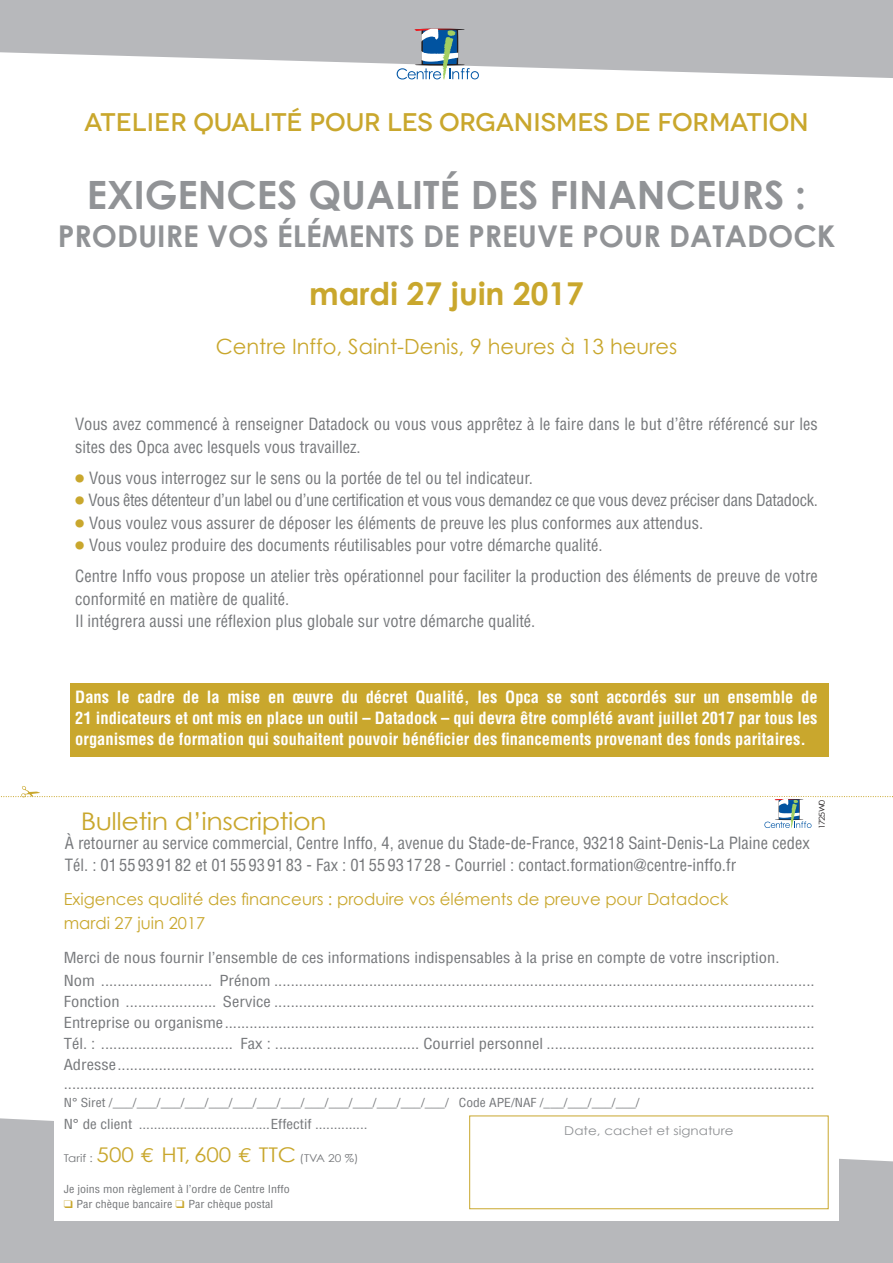
<style>
.page{position:relative;width:893px;height:1263px;background:#fff}
.page>*{position:absolute;margin:0;border:0;box-sizing:border-box;transform-origin:0 0}
.t1{font:700 39px "Century Gothic";color:#919396}
.t2{font:700 31.5px "Century Gothic";color:#c9a72d}
.t3{font:700 30px "Century Gothic";color:#919396}
.t4{font:500 25.5px "Novecentowide";color:#c9a72d}
.t5{font:24.3px "Century Gothic";letter-spacing:-.02em;color:#c9a72d;scale:1.11 1}
.t6{font:21px "Century Gothic";color:#c9a72d}
.t7{font:condensed 16.5px/22.5px "Helvetica";color:#76787b}
.t8{font:700 condensed 16.5px/21px "Helvetica";color:#fff;text-align:justify}
.t9{font:16.5px/24px "Century Gothic";color:#c9a72d}
.t10{font:condensed 14.85px/21px "Helvetica";color:#76787b;scale:1.11 1}
.t11{font:condensed 13.5px "Helvetica";color:#76787b;scale:1.11 1}
.t12{font:condensed 12.15px "Helvetica";color:#76787b;scale:1.11 1}
.t13{font:12.15px "Century Gothic";color:#8f9194;scale:1.11 1}
.t14{font:condensed 10.8px "Helvetica";color:#76787b;scale:1.11 1}
.t15{font:10.8px "Century Gothic";color:#76787b;scale:1.11 1}
.t16{font:8.1px "Century Gothic";letter-spacing:-.09em;color:#231f20;scale:1.11 1}
.s1{font-family:"Universal Newswith Comm Pi";font-stretch:normal;color:#c9a72d}
.s2{font-size:20.25px;color:#c9a72d}
.s3{font-family:"Euro Mono";font-size:20.25px;color:#c9a72d}
.s4{color:#c9a72d}
</style>
<div class="page">
<div style="left:70px;top:684px;width:758px;height:73px;background:#c9a72d"></div>
<div style="left:0;top:1118px;width:893px;height:145px;background:#b7b8bb"></div>
<svg style="left:0;top:0;width:893px;height:78px;fill:#b7b8bb"></svg>
<svg style="left:397px;top:28px;width:82px;height:52px"></svg>
<div style="left:54px;top:829px;width:785px;height:392px;background:#fff"></div>
<div style="left:469px;top:1116px;width:359px;height:93px;border:1px solid #c9a72d"></div>
<svg style="left:1px;top:786px;width:892px;height:42px"></svg>
<h3 class="t4" style="left:84px;top:107px;width:726px">ATELIER QUALITÉ POUR LES ORGANISMES DE FORMATION</h3>
<h1 class="t1" style="left:87px;top:171px;width:721px">EXIGENCES QUALITÉ DES FINANCEURS :</h1>
<h3 class="t3" style="left:58px;top:217px;width:779px">PRODUIRE VOS ÉLÉMENTS DE PREUVE POUR DATADOCK</h3>
<h2 class="t2" style="left:309px;top:274px;width:276px">mardi 27 juin 2017</h2>
<h3 class="t6" style="left:216px;top:334px;width:463px">Centre Inffo, Saint-Denis, 9 heures à 13 heures</h3>
<p class="t7" style="left:75px;top:412px;width:744px">Vous avez commencé à renseigner Datadock ou vous vous apprêtez à le faire dans le but d’être référencé sur les sites des Opca avec lesquels vous travaillez.</p>
<p class="t7" style="left:75px;top:466px;width:744px"><span class="s1">c</span> Vous vous interrogez sur le sens ou la portée de tel ou tel indicateur.<br><span class="s1">c</span> Vous êtes détenteur d’un label ou d’une certification et vous vous demandez ce que vous devez préciser dans Datadock. <span class="s1">c</span> Vous voulez vous assurer de déposer les éléments de preuve les plus conformes aux attendus.<br><span class="s1">c</span> Vous voulez produire des documents réutilisables pour votre démarche qualité.</p>
<p class="t7" style="left:75px;top:564px;width:744px">Centre Inffo vous propose un atelier très opérationnel pour faciliter la production des éléments de preuve de votre conformité en matière de qualité.<br>Il intégrera aussi une réflexion plus globale sur votre démarche qualité.</p>
<p class="t8" style="left:75px;top:686px;width:744px">Dans le cadre de la mise en œuvre du décret Qualité, les Opca se sont accordés sur un ensemble de 21 indicateurs et ont mis en place un outil – Datadock – qui devra être complété avant juillet 2017 par tous les organismes de formation qui souhaitent pouvoir bénéficier des financements provenant des fonds paritaires.</p>
<h3 class="t5" style="left:81px;top:806px;width:223px">Bulletin d’inscription</h3>
<p class="t16" style="left:817px;top:829px;width:28px;rotate:-90deg">1725W0</p>
<p class="t7" style="left:65px;top:832px;width:746px">À retourner au service commercial, Centre Inffo, 4, avenue du Stade-de-France, 93218 Saint-Denis-La Plaine cedex<br>Tél. : 01 55939182 et 01 55939183 - Fax : 0155931728 - Courriel : contact.formation@centre-inffo.fr</p>
<p class="t9" style="left:64px;top:887px;width:666px">Exigences qualité des financeurs : produire vos éléments de preuve pour Datadock mardi 27 juin 2017</p>
<p class="t10" style="left:64px;top:946px;width:678px;line-height:22.5px">Merci de nous fournir l’ensemble de ces informations indispensables à la prise en compte de votre inscription.<br>Nom ........................... Prénom ...................................................................................................................................</p>
<p class="t10" style="left:64px;top:990px;width:678px;text-align:justify">Fonction ...................... Service ...................................................................................................................................<br>Entreprise ou organisme...............................................................................................................................................<br>Tél. : ................................ Fax : ................................... Courriel personnel .................................................................<br>Adresse.........................................................................................................................................................................</p>
<p class="t10" style="left:64px;top:1073px;width:678px">......................................................................................................................................................................................</p>
<p class="t12" style="left:64px;top:1095px;width:520px">N° Siret /___/___/___/___/___/___/___/___/___/___/___/___/___/___/ Code APE/NAF /___/___/___/___/</p>
<p class="t11" style="left:64px;top:1116px;width:275px">N° de client ...................................Effectif ..............</p>
<p class="t15" style="left:64px;top:1151px;width:267px">Tarif : <span class="s2">500</span> <span class="s3">e</span> <span class="s2">HT, 600</span> <span class="s3">e</span> <span class="s2">TTC</span> (TVA 20 %)</p>
<p class="t14" style="left:64px;top:1182px;width:205px">Je joins mon règlement à l’ordre de Centre Inffo</p>
<p class="t14" style="left:64px;top:1197px;width:190px"><span class="s4">❑</span> Par chèque bancaire <span class="s4">❑</span> Par chèque postal</p>
<p class="t13" style="left:564px;top:1123px;width:154px">Date, cachet et signature</p>
</div>
